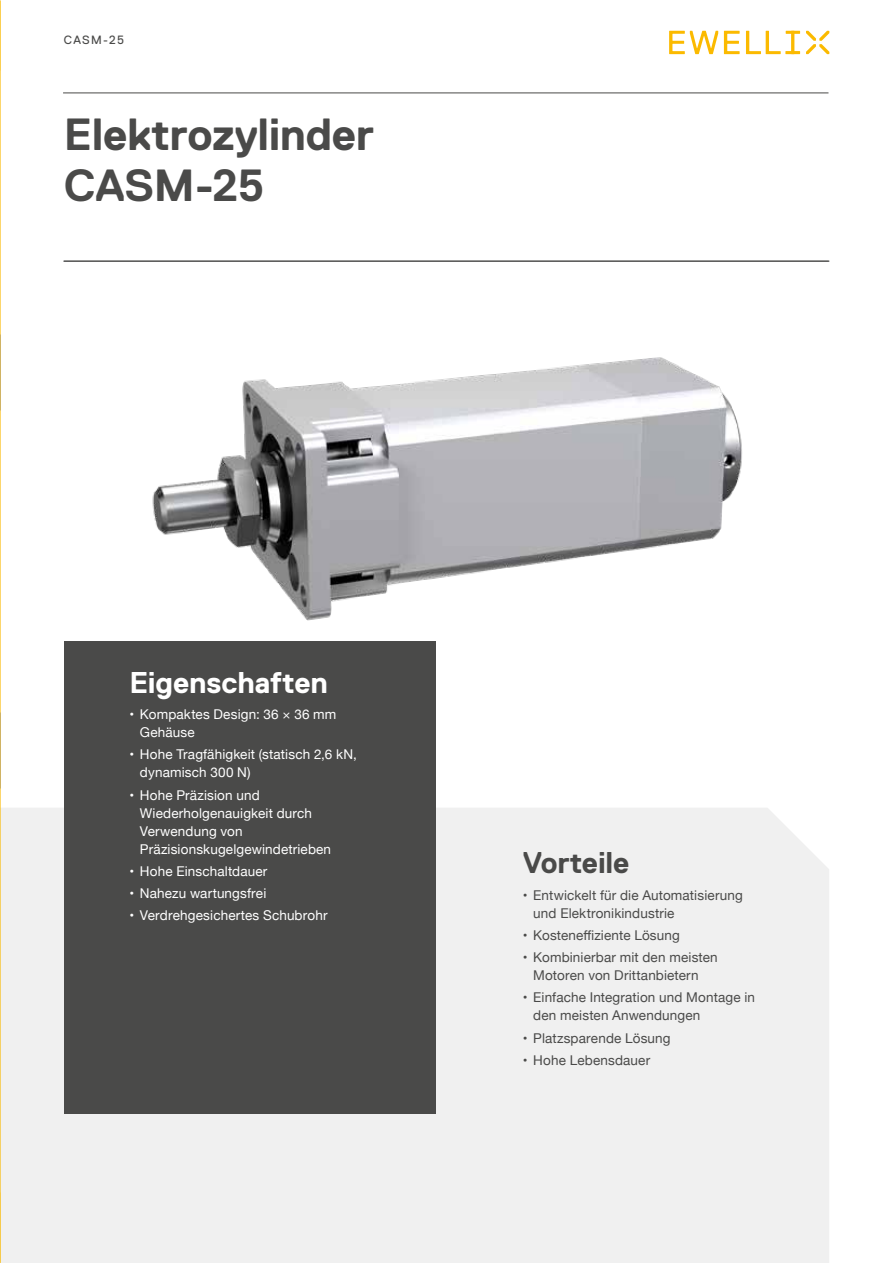
<style>
.page{position:relative;width:893px;height:1263px;background:#fff}
.page>*{position:absolute;margin:0;border:0;box-sizing:border-box;transform-origin:0 0}
.t1{font:700 45px/51px "Replica Std";letter-spacing:-.01em;color:#4a4a49}
.t2{font:700 30px "Replica Std";letter-spacing:-.005em;color:#fff}
.t3{font:700 30px "Replica Std";letter-spacing:-.005em;color:#4a4a49}
.t4{font:13.5px/18px "Helvetica Neue";letter-spacing:.01em;color:#fff}
.t5{font:13.5px/18px "Helvetica Neue";letter-spacing:.01em;color:#4a4a49}
.t6{font:12px "Replica Std";letter-spacing:.11em;color:#4a4a49}
</style>
<div class="page">
<hr style="left:63px;top:93px;width:765px;height:1px;background:#4a4a49">
<svg style="left:669px;top:31px;width:131px;height:23px"></svg>
<svg style="left:806px;top:31px;width:23px;height:23px"></svg>
<hr style="left:63px;top:261px;width:766px;height:1px;background:#4a4a49">
<div style="left:0;top:808px;width:829px;height:455px;background:#f0f0f0"></div>
<div style="left:65px;top:642px;width:371px;height:472px;background:#4a4a49"></div>
<img style="left:65px;top:260px;width:763px;height:382px">
<hr style="left:64px;top:261px;width:765px;height:1px;background:#4a4a49">
<p class="t6" style="left:64px;top:34px;width:62px">CASM-25</p>
<h1 class="t1" style="left:64px;top:109px;width:312px">Elektrozylinder<br>CASM-25</h1>
<h2 class="t2" style="left:129px;top:665px;width:200px">Eigenschaften</h2>
<p class="t4" style="left:140px;top:706px;width:198px;text-indent:-11px">• Kompaktes Design: 36 × 36 mm<br>Gehäuse</p>
<p class="t4" style="left:140px;top:746px;width:218px;text-indent:-11px">• Hohe Tragfähigkeit (statisch 2,6 kN, dynamisch 300 N)</p>
<p class="t4" style="left:140px;top:786px;width:193px;text-indent:-11px">• Hohe Präzision und<br>Wiederholgenauigkeit durch<br>Verwendung von<br>Präzisionskugelgewindetrieben</p>
<p class="t4" style="left:129px;top:863px;width:140px">• Hohe Einschaltdauer</p>
<p class="t4" style="left:129px;top:885px;width:139px">• Nahezu wartungsfrei</p>
<p class="t4" style="left:129px;top:907px;width:200px">• Verdrehgesichertes Schubrohr</p>
<h2 class="t3" style="left:523px;top:846px;width:108px">Vorteile</h2>
<p class="t5" style="left:533px;top:886px;width:211px;text-indent:-11px">• Entwickelt für die Automatisierung und Elektronikindustrie</p>
<p class="t5" style="left:523px;top:927px;width:159px">• Kosteneffiziente Lösung</p>
<p class="t5" style="left:533px;top:949px;width:186px;text-indent:-11px">• Kombinierbar mit den meisten<br>Motoren von Drittanbietern</p>
<p class="t5" style="left:533px;top:989px;width:223px;text-indent:-11px">• Einfache Integration und Montage in den meisten Anwendungen</p>
<p class="t5" style="left:523px;top:1029px;width:149px">• Platzsparende Lösung</p>
<p class="t5" style="left:523px;top:1052px;width:129px">• Hohe Lebensdauer</p>
</div>
